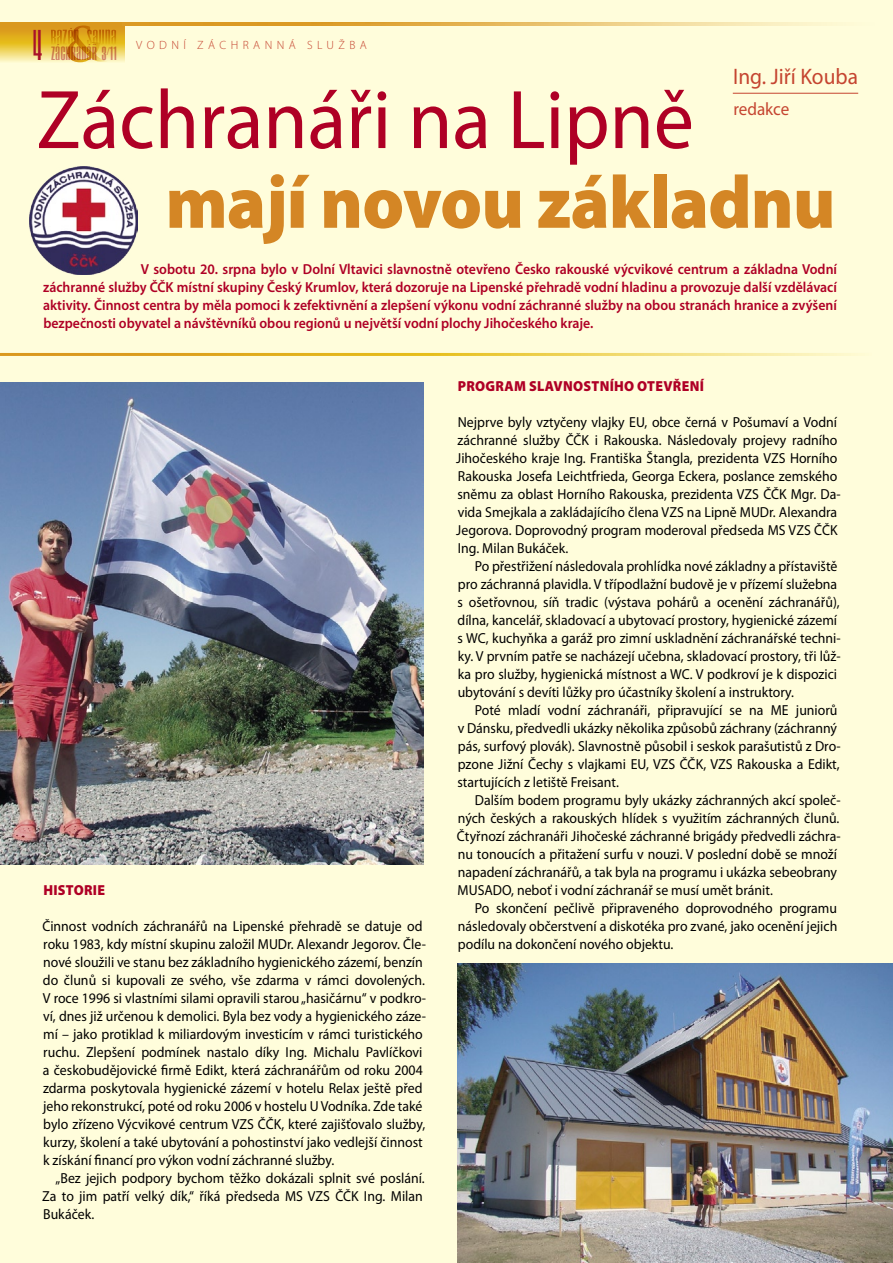
<style>
.page{position:relative;width:893px;height:1263px;background:#fffddb}
.page>*{position:absolute;margin:0;border:0;box-sizing:border-box;transform-origin:0 0}
.Titul_light{font:84px "Myriad Pro";color:#af0025;scale:.95 1}
.Titul_tučný{font:900 75px "Myriad Pro";letter-spacing:-.01em;color:#d48625;scale:.95 1}
.t1{font:36.75px "Droid";color:#a9122a}
.Autor_1{font:22.5px "Myriad Pro";color:#c54430;scale:.95 1}
.Autor_2{font:18px "Myriad Pro";color:#c54430;scale:.95 1}
.t2{font:16.35px "Droid";color:#a9122a;scale:1.3 1}
.Text{font:14.55px/18px "Myriad Pro";color:#000;scale:.95 1}
.Text_první{font:14.55px/18px "Myriad Pro";color:#000;scale:.95 1}
.Perex{font:600 14.55px/18px "Myriad Pro";color:#af0025;text-align:justify;scale:.95 1}
.Mezindapis_červená{font:900 14.55px "Myriad Pro";letter-spacing:.02em;color:#af0025;scale:.95 1}
.t3{font:300 12px "Myriad Pro";letter-spacing:.37em;color:#c54430}
</style>
<div class="page">
<svg style="left:0;top:23px;width:124px;height:40px;background:#e7bf4a"></svg>
<svg style="left:51px;top:26px;width:65px;height:36px;background:#dfaf38"></svg>
<img style="left:122px;top:23px;width:705px;height:3px">
<hr style="left:733px;top:93px;width:125px;height:1px;background:#c54430">
<img style="left:30px;top:167px;width:108px;height:108px">
<hr style="left:0;top:353px;width:872px;height:3px;background:#fff">
<img style="left:0;top:383px;width:423px;height:481px">
<img style="left:457px;top:964px;width:436px;height:299px">
<p class="t1" style="left:33px;top:24px;width:11px">4</p>
<p class="t2" style="left:51px;top:44px;width:52px">ZÁCHRANÁŘ 3<sup>/</sup>11</p>
<p class="t3" style="left:136px;top:39px;width:232px">VODNÍ ZÁCHRANNÁ SLUŽBA</p>
<p class="Autor_1" style="left:733px;top:64px;width:133px">Ing. Jiří Kouba</p>
<p class="Autor_2" style="left:733px;top:99px;width:60px">redakce</p>
<p class="Titul_light" style="left:37px;top:74px;width:693px">Záchranáři na Lipně</p>
<p class="Titul_tučný" style="left:166px;top:160px;width:707px">mají novou základnu</p>
<p class="Perex" style="left:43px;top:260px;width:837px;text-indent:98px">V sobotu 20. srpna bylo v Dolní Vltavici slavnostně otevřeno Česko rakouské výcvikové centrum a základna Vodní záchranné služby ČČK místní skupiny Český Krumlov, která dozoruje na Lipenské přehradě vodní hladinu a provozuje další vzdělávací aktivity. Činnost centra by měla pomoci k zefektivnění a zlepšení výkonu vodní záchranné služby na obou stranách hranice a zvýšení bezpečnosti obyvatel a návštěvníků obou regionů u největší vodní plochy Jihočeského kraje.</p>
<p class="Mezindapis_červená" style="left:43px;top:882px;width:66px">HISTORIE</p>
<p class="Text_první" style="left:42px;top:917px;width:405px">Činnost vodních záchranářů na Lipenské přehradě se datuje od roku 1983, kdy místní skupinu založil MUDr. Alexandr Jegorov. Čle&shy;nové sloužili ve stanu bez základního hygienického zázemí, benzín do člunů si kupovali ze svého, vše zdarma v rámci dovolených.<br>V roce 1996 si vlastními silami opravili starou „hasičárnu“ v podkro&shy;ví, dnes již určenou k demolici. Byla bez vody a hygienického záze&shy;mí – jako protiklad k miliardovým investicím v rámci turistického ruchu. Zlepšení podmínek nastalo díky Ing. Michalu Pavlíčkovi a českobudějovické firmě Edikt, která záchranářům od roku 2004 zdarma poskytovala hygienické zázemí v hotelu Relax ještě před jeho rekonstrukcí, poté od roku 2006 v hostelu U Vodníka. Zde také bylo zřízeno Výcvikové centrum VZS ČČK, které zajišťovalo služby, kurzy, školení a také ubytování a pohostinství jako vedlejší činnost k získání financí pro výkon vodní záchranné služby.</p>
<p class="Text" style="left:42px;top:1169px;width:404px;text-indent:13px">„Bez jejich podpory bychom těžko dokázali splnit své poslání.<br>Za to jim patří velký dík,“ říká předseda MS VZS ČČK Ing. Milan<br>Bukáček.</p>
<p class="Mezindapis_červená" style="left:458px;top:378px;width:260px">PROGRAM SLAVNOSTNÍHO OTEVŘENÍ</p>
<p class="Text_první" style="left:456px;top:413px;width:406px">Nejprve byly vztyčeny vlajky EU, obce černá v Pošumaví a Vodní záchranné služby ČČK i Rakouska. Následovaly projevy radního Jihočeského kraje Ing. Františka Štangla, prezidenta VZS Horního Rakouska Josefa Leichtfrieda, Georga Eckera, poslance zemského sněmu za oblast Horního Rakouska, prezidenta VZS ČČK Mgr. Da&shy;vida Smejkala a zakládajícího člena VZS na Lipně MUDr. Alexandra Jegorova. Doprovodný program moderoval předseda MS VZS ČČK Ing. Milan Bukáček.</p>
<p class="Text" style="left:457px;top:557px;width:405px;text-indent:17px">Po přestřižení následovala prohlídka nové základny a přístaviště pro záchranná plavidla. V třípodlažní budově je v přízemí služebna s ošetřovnou, síň tradic (výstava pohárů a ocenění záchranářů), dílna, kancelář, skladovací a ubytovací prostory, hygienické zázemí s WC, kuchyňka a garáž pro zimní uskladnění záchranářské techni&shy;ky. V prvním patře se nacházejí učebna, skladovací prostory, tři lůž&shy;ka pro služby, hygienická místnost a WC. V podkroví je k dispozici ubytování s devíti lůžky pro účastníky školení a instruktory.</p>
<p class="Text" style="left:457px;top:701px;width:405px;text-indent:17px">Poté mladí vodní záchranáři, připravující se na ME juniorů v Dánsku, předvedli ukázky několika způsobů záchrany (záchranný pás, surfový plovák). Slavnostně působil i seskok parašutistů z Dro&shy;pzone Jižní Čechy s vlajkami EU, VZS ČČK, VZS Rakouska a Edikt, startujících z letiště Freisant.</p>
<p class="Text" style="left:457px;top:791px;width:405px;text-indent:18px">Dalším bodem programu byly ukázky záchranných akcí společ&shy;ných českých a rakouských hlídek s využitím záchranných člunů.<br>Čtyřnozí záchranáři Jihočeské záchranné brigády předvedli záchra&shy;nu tonoucích a přitažení surfu v nouzi. V poslední době se množí napadení záchranářů, a tak byla na programu i ukázka sebeobrany MUSADO, neboť i vodní záchranář se musí umět bránit.</p>
<p class="Text" style="left:458px;top:899px;width:401px;text-align:justify;text-indent:17px">Po skončení pečlivě připraveného doprovodného programu následovaly občerstvení a diskotéka pro zvané, jako ocenění jejich podílu na dokončení nového objektu.</p>
</div>
